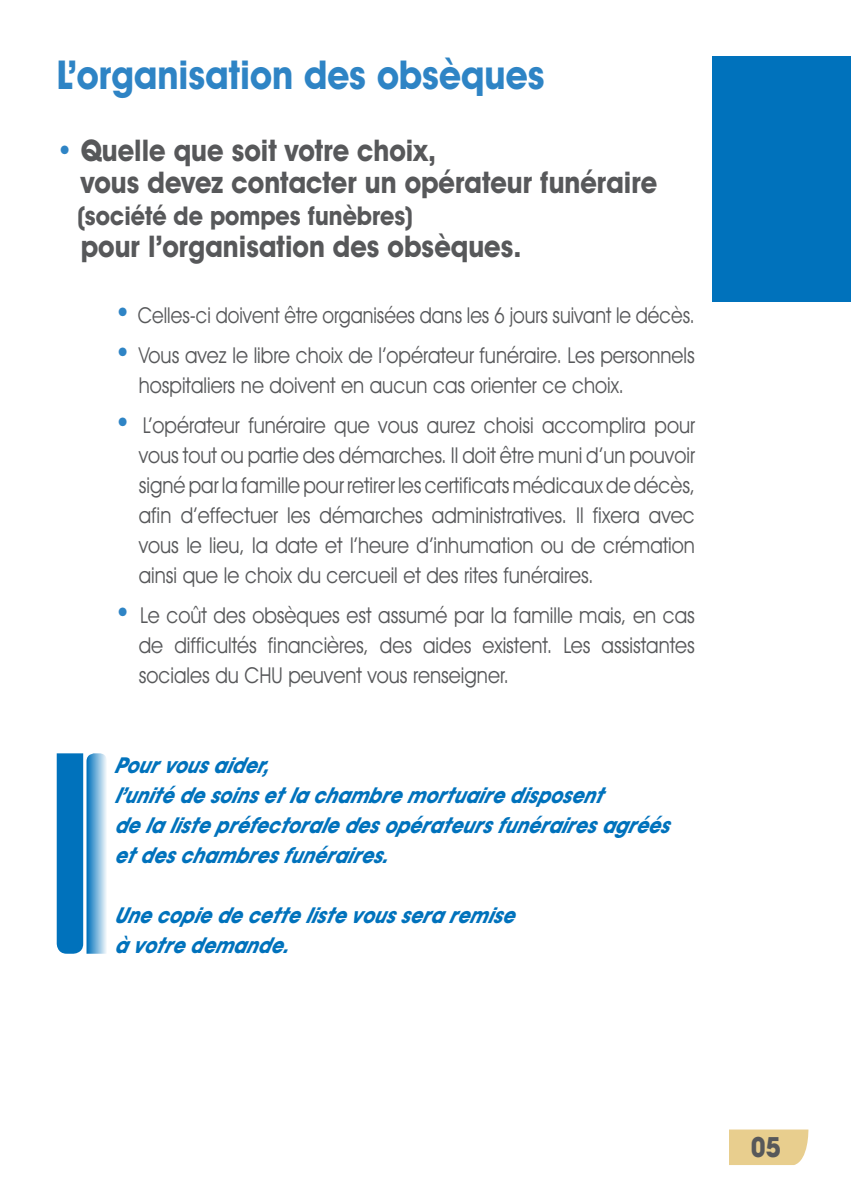
<style>
.page{position:relative;width:851px;height:1191px;background:#fff}
.page>*{position:absolute;margin:0;border:0;box-sizing:border-box;transform-origin:0 0}
.t1{font:700 40px "Avant Garde IT Cby BT";color:#2e84c5;scale:.9 1}
.t2{font:700 30px/32px "Avant Garde IT Cby BT";color:#57585a;scale:.9 1}
.t3{font:700 28px "Avant Garde IT Cby BT";color:#57585a;scale:.9 1}
.t4{font:700 26px "Avant Garde IT Cby BT";color:#57585a;scale:.9 1}
.t5{font:22px/30px "Avant Garde IT Cby BT";color:#57585a;text-align:justify;scale:.9 1}
.t6{font:italic 700 22px/30px "Avant Garde IT Cby BT";color:#0072bc;scale:.9 1}
.t7{font:22px "Avant Garde IT Cby BT";color:#57585a;scale:.87 1}
.s1{color:#2e84c5}
.s2{font-weight:700;font-size:30px;color:#2e84c5}
</style>
<div class="page">
<div style="left:729px;top:1129px;width:79px;height:36px;background:#e8ce8e"></div>
<div style="left:712px;top:57px;width:138px;height:245px;background:#0072bc"></div>
<svg style="left:57px;top:753px;width:49px;height:200px;background:#4095cc"></svg>
<h1 class="t1" style="left:57px;top:51px;width:543px">L’organisation des obsèques</h1>
<h2 class="t2" style="left:81px;top:134px;width:642px;text-indent:-24px"><span class="s1">•</span> Quelle que soit votre choix,<br>vous devez contacter un opérateur funéraire</h2>
<p class="t4" style="left:78px;top:200px;width:374px">(société de pompes funèbres)</p>
<h2 class="t2" style="left:81px;top:230px;width:491px">pour l’organisation des obsèques.</h2>
<p class="t7" style="left:115px;top:302px;width:668px"><span class="s2">•</span> Celles-ci doivent être organisées dans les 6 jours suivant le décès.</p>
<p class="t5" style="left:139px;top:340px;width:619px;text-indent:-24px"><span class="s2">•</span> Vous avez le libre choix de l’opérateur funéraire. Les personnels hospitaliers ne doivent en aucun cas orienter ce choix.</p>
<p class="t5" style="left:139px;top:410px;width:619px;text-indent:-24px"><span class="s2">•</span> L’opérateur funéraire que vous aurez choisi accomplira pour vous tout ou partie des démarches. Il doit être muni d’un pouvoir signé par la famille pour retirer les certificats médicaux de décès, afin d’effectuer les démarches administratives. Il fixera avec vous le lieu, la date et l’heure d’inhumation ou de crémation ainsi que le choix du cercueil et des rites funéraires.</p>
<p class="t5" style="left:139px;top:600px;width:619px;text-indent:-24px"><span class="s2">•</span> Le coût des obsèques est assumé par la famille mais, en cas de difficultés financières, des aides existent. Les assistantes sociales du CHU peuvent vous renseigner.</p>
<p class="t6" style="left:115px;top:750px;width:625px">Pourvousaider, l’unitédesoinsetlachambremortuairedisp osent delalistep réfectoraledesop érateursfunérairesagréés etdeschambresfunéraires.</p>
<p class="t6" style="left:115px;top:900px;width:453px">Unecopiedecettelistevousseraremise àvotredemande.</p>
<p class="t3" style="left:750px;top:1130px;width:35px">05</p>
</div>
